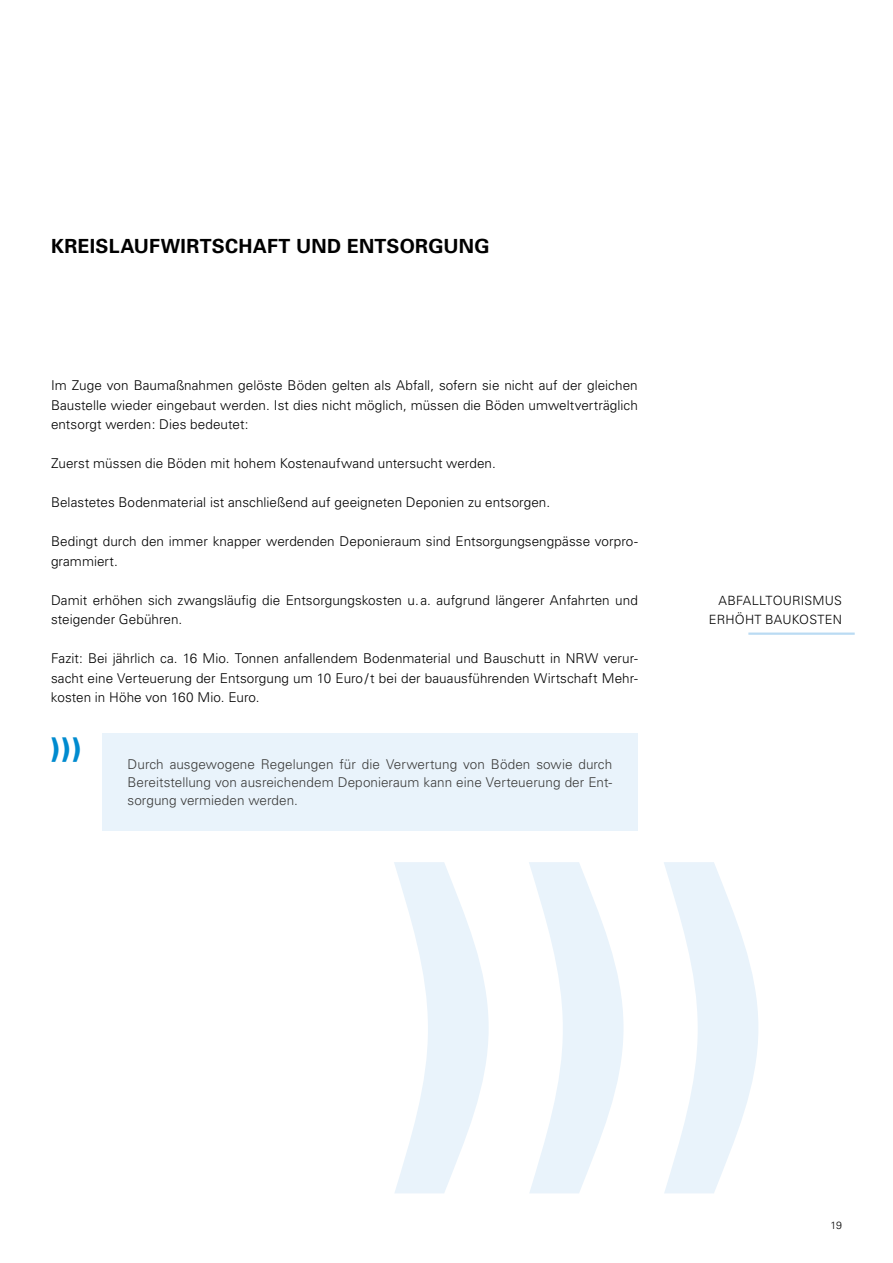
<style>
.page{position:relative;width:893px;height:1263px;background:#fff}
.page>*{position:absolute;margin:0;border:0;box-sizing:border-box;transform-origin:0 0}
.t1{font:900 405px "Univers";color:#e9f3fb}
.t2{font:900 30px "Univers";color:#008bcf}
.t3{font:700 19.5px "Univers";letter-spacing:.01em;color:#000}
.t4{font:300 13.5px/19.5px "Univers";color:#000;text-align:justify}
.t5{font:300 13.5px/18px "Univers";color:#3b3b3a;text-align:justify}
.t6{font:300 12.75px/19.5px "Univers";letter-spacing:.015em;color:#000;text-align:right}
.t7{font:300 10.5px "Univers";color:#000}
</style>
<div class="page">
<div style="left:102px;top:733px;width:536px;height:97px;background:#e9f3fb"></div>
<hr style="left:748px;top:632px;width:107px;height:3px;background:#badbf3">
<h3 class="t3" style="left:51px;top:235px;width:440px">KREISLAUFWI RTSCHAFT UND ENTSORGUNG</h3>
<p class="t4" style="left:51px;top:375px;width:588px">I m Zuge von Baumaßnahmen gelöste Böden gelten als Abfall, sofern sie nicht auf der gleichen Baustelle wieder eingebaut werden. I st dies nicht möglich, müssen die Böden umweltverträglich entsorgt werden: D ies bedeutet:</p>
<p class="t4" style="left:51px;top:453px;width:446px">Zuerst müssen die Böden mit hohem Kostenaufwand untersucht werden.</p>
<p class="t4" style="left:51px;top:492px;width:501px">Belastetes Bodenmaterial ist anschließend auf geeigneten Deponien zu entsorgen.</p>
<p class="t4" style="left:51px;top:531px;width:588px">Bedingt durch den immer knapper werdenden Deponieraum sind Entsorgungsengpässe vorpro&shy;grammiert.</p>
<p class="t4" style="left:51px;top:590px;width:588px">Damit erhöhen sich zwangsläufig die Entsorgungskosten u.a. aufgrund längerer Anfahrten und steigender Gebühren.</p>
<p class="t4" style="left:51px;top:648px;width:588px">Fazit: Bei jährlich ca. 16 M io. Tonnen anfallendem Bodenmaterial und Bauschutt in NRW verur&shy;sacht eine Verteuerung der Entsorgung um 10 Euro/t bei der bauausführenden Wirtschaft M ehr&shy;kosten in Höhe von 160 M io. Euro.</p>
<h2 class="t2" style="left:50px;top:729px;width:33px">)))</h2>
<p class="t5" style="left:128px;top:755px;width:486px">D urch ausgewogene Regelungen für die Verwertung von Böden sowie durch Bereitstellung von ausreichendem Deponieraum kann eine Verteuerung der Ent&shy;sorgung vermieden werden.</p>
<p class="t6" style="left:709px;top:590px;width:135px">Abfalltourismus erhöht Baukosten</p>
<h1 class="t1" style="left:374px;top:759px;width:406px">)))</h1>
<p class="t7" style="left:830px;top:1218px;width:13px">19</p>
</div>
